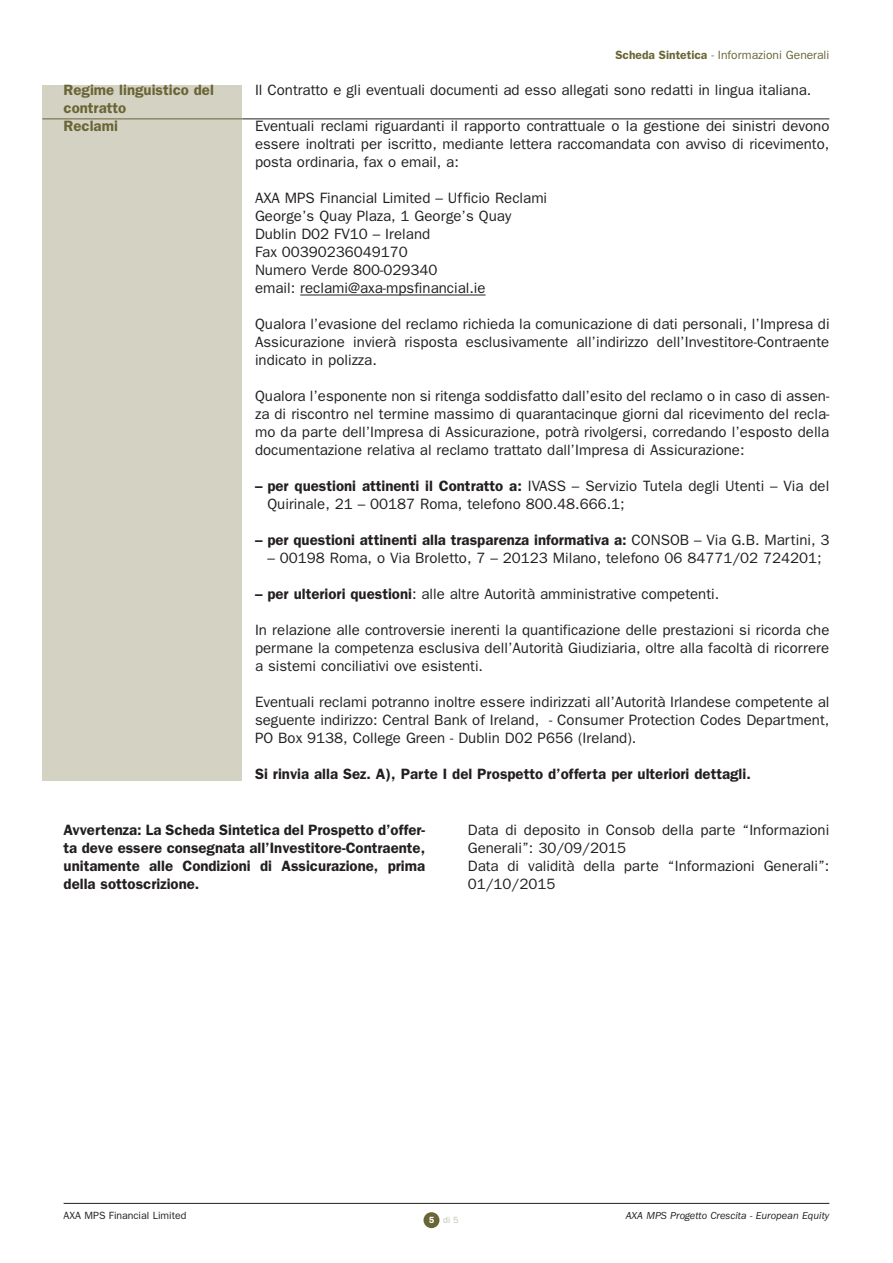
<style>
.page{position:relative;width:893px;height:1263px;background:#fff}
.page>*{position:absolute;margin:0;border:0;box-sizing:border-box;transform-origin:0 0}
.t1{font:15px/18px "Franklin Gothic";color:#231f20;text-align:justify}
.t2{font:600 15px/18px "Franklin Gothic";color:#231f20;text-align:justify}
.t3{font:600 15px/18px "Franklin Gothic";color:#6a6536}
.t4{font:12px "Franklin Gothic";color:#6a6536}
.t5{font:italic 10.5px "Franklin Gothic";color:#231f20}
.t6{font:10.5px "Franklin Gothic";color:#231f20}
.t7{font:9px "Franklin Gothic";color:#c5c1ac}
.s1{font-weight:600}
.s2{font-weight:400}
.s3{font-weight:600;color:#fff}
.s4{color:#fff}
</style>
<div class="page">
<div style="left:423px;top:1212px;width:16px;height:16px;background:#6a6536;border-radius:50%"></div>
<div style="left:42px;top:85px;width:200px;height:696px;background:#d4d2c3"></div>
<hr style="left:42px;top:119px;width:200px;height:1px;background:#6a6536">
<hr style="left:242px;top:119px;width:587px;height:1px;background:#231f20">
<hr style="left:300px;top:295px;width:185px;height:1px;background:#231f20">
<hr style="left:64px;top:1203px;width:765px;height:1px;background:#231f20">
<p class="t4" style="left:615px;top:51px;width:215px"><span class="s1">Scheda Sintetica</span> - Informazioni Generali</p>
<p class="t3" style="left:64px;top:83px;width:152px">Regime linguistico del contratto<br>Reclami</p>
<p class="t1" style="left:255px;top:83px;width:558px">Il Contratto e gli eventuali documenti ad esso allegati sono redatti in lingua italiana.</p>
<p class="t1" style="left:255px;top:119px;width:576px">Eventuali reclami riguardanti il rapporto contrattuale o la gestione dei sinistri devono essere inoltrati per iscritto, mediante lettera raccomandata con avviso di ricevimento, posta ordinaria, fax o email, a:</p>
<p class="t1" style="left:255px;top:191px;width:294px;text-align:left">AXA MPS Financial Limited – Ufficio Reclami<br>George’s Quay Plaza, 1 George’s Quay<br>Dublin D02 FV10 – Ireland<br>Fax 00390236049170<br>Numero Verde 800-029340<br>email: reclami@axa-mpsfinancial.ie</p>
<p class="t1" style="left:255px;top:317px;width:576px">Qualora l’evasione del reclamo richieda la comunicazione di dati personali, l’Impresa di Assicurazione invierà risposta esclusivamente all’indirizzo dell’Investitore-Contraente indicato in polizza.</p>
<p class="t1" style="left:255px;top:389px;width:576px">Qualora l’esponente non si ritenga soddisfatto dall’esito del reclamo o in caso di assen&shy;za di riscontro nel termine massimo di quarantacinque giorni dal ricevimento del recla&shy;mo da parte dell’Impresa di Assicurazione, potrà rivolgersi, corredando l’esposto della documentazione relativa al reclamo trattato dall’Impresa di Assicurazione:</p>
<p class="t1" style="left:267px;top:479px;width:563px;text-indent:-12px"><span class="s1">– per questioni attinenti il Contratto a:</span> IVASS – Servizio Tutela degli Utenti – Via del<br>Quirinale, 21 – 00187 Roma, telefono 800.48.666.1;</p>
<p class="t2" style="left:255px;top:533px;width:575px">– per questioni attinenti alla trasparenza informativa a: <span class="s2">CONSOB – Via G.B. Martini, 3</span></p>
<p class="t1" style="left:267px;top:551px;width:556px">– 00198 Roma, o Via Broletto, 7 – 20123 Milano, telefono 06 84771/02 724201;</p>
<p class="t1" style="left:255px;top:587px;width:466px"><span class="s1">– per ulteriori questioni</span>: alle altre Autorità amministrative competenti.</p>
<p class="t1" style="left:255px;top:623px;width:576px">In relazione alle controversie inerenti la quantificazione delle prestazioni si ricorda che permane la competenza esclusiva dell’Autorità Giudiziaria, oltre alla facoltà di ricorrere a sistemi conciliativi ove esistenti.</p>
<p class="t1" style="left:255px;top:695px;width:576px">Eventuali reclami potranno inoltre essere indirizzati all’Autorità Irlandese competente al seguente indirizzo: Central Bank of Ireland, - Consumer Protection Codes Department, PO Box 9138, College Green - Dublin D02 P656 (Ireland).</p>
<p class="t2" style="left:255px;top:767px;width:497px">Si rinvia alla Sez. A), Parte I del Prospetto d’offerta per ulteriori dettagli.</p>
<p class="t2" style="left:64px;top:822px;width:363px">Avvertenza: La Scheda Sintetica del Prospetto d’offer&shy;ta deve essere consegnata all’Investitore-Contraente, unitamente alle Condizioni di Assicurazione, prima della sottoscrizione.</p>
<p class="t1" style="left:468px;top:822px;width:363px;text-align:left">Data di deposito in Consob della parte “Informazioni Generali”: 30/09/2015<br>Data di validità della parte “Informazioni Generali”:<br>01/10/2015</p>
<p class="t6" style="left:64px;top:1211px;width:124px">AXA MPS Financial Limited</p>
<p class="t5" style="left:625px;top:1212px;width:205px">AXA MPS Progetto Crescita - European Equity</p>
<p class="t7" style="left:429px;top:1217px;width:37px"><span class="s3">5</span> di 5<span class="s4">0</span></p>
</div>
